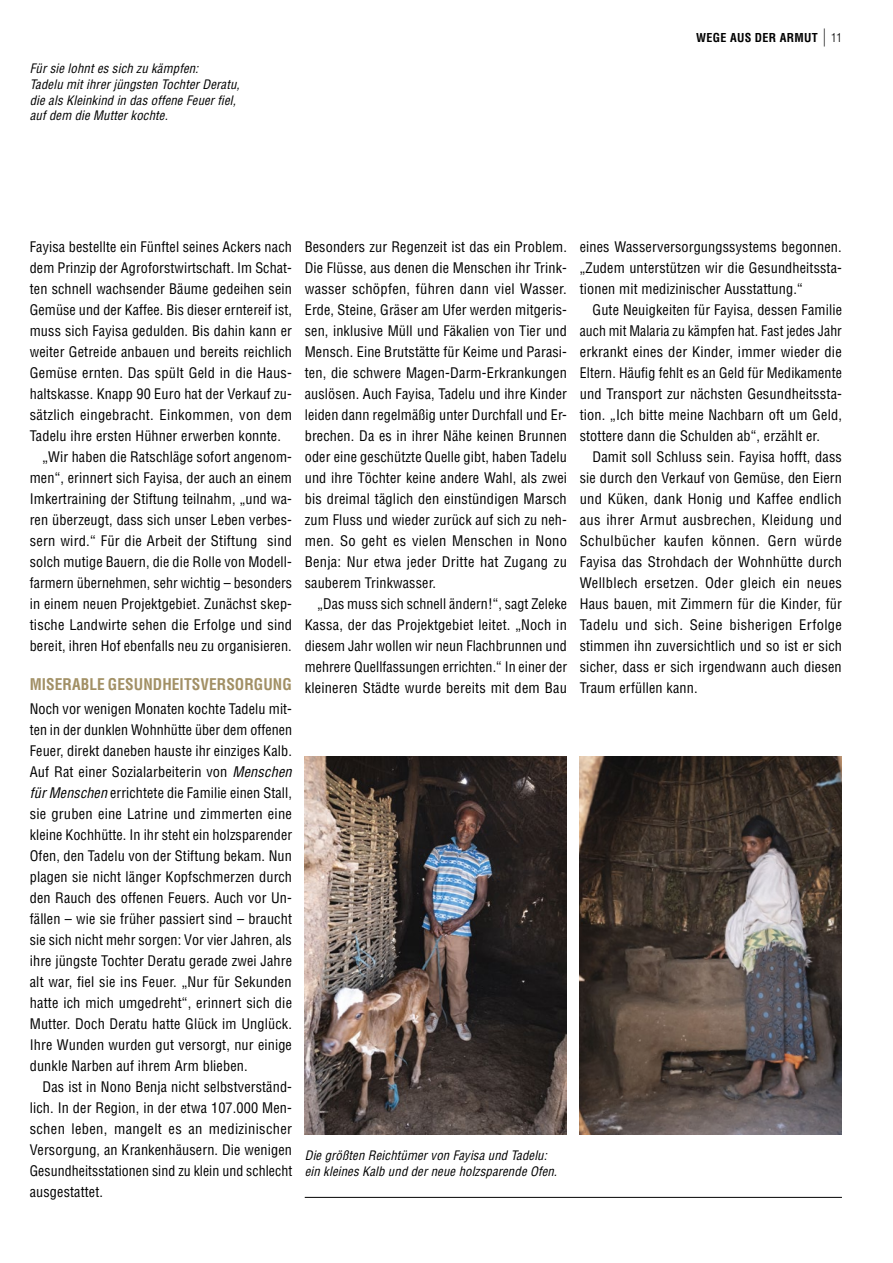
<style>
.page{position:relative;width:893px;height:1263px;background:#fff}
.page>*{position:absolute;margin:0;border:0;box-sizing:border-box;transform-origin:0 0}
.t1{font:700 condensed 15.75px "Helvetica";letter-spacing:.005em;color:#a29065}
.t2{font:condensed 14.25px/21px "Helvetica";letter-spacing:.01em;color:#000;text-align:justify}
.t3{font:italic condensed 12.75px/15.8px "Helvetica";letter-spacing:.01em;color:#000}
.t4{font:700 condensed 12px "Helvetica";letter-spacing:.025em;color:#000}
.s1{font-weight:300;font-size:18px}
.s2{font-weight:300}
.s3{font-style:italic}
</style>
<div class="page">
<img style="left:305px;top:756px;width:262px;height:378px">
<img style="left:580px;top:756px;width:262px;height:378px">
<hr style="left:305px;top:1197px;width:537px;height:1px;background:#000">
<p class="t3" style="left:30px;top:61px;width:211px">Für sie lohnt es sich zu kämpfen:<br>Tadelu mit ihrer jüngsten Tochter Deratu, die als Kleinkind in das offene Feuer fiel, auf dem die Mutter kochte.</p>
<p class="t4" style="left:696px;top:30px;width:147px">WEGE AUS DER ARMUT <span class="s1">|</span> <span class="s2">11</span></p>
<p class="t2" style="left:30px;top:236px;width:264px">Fayisa bestellte ein Fünftel seines Ackers nach</p>
<p class="t2" style="left:30px;top:257px;width:264px">dem Prinzip der Agroforstwirtschaft. Im Schat-</p>
<p class="t2" style="left:30px;top:278px;width:264px">ten schnell wachsender Bäume gedeihen sein</p>
<p class="t2" style="left:30px;top:299px;width:264px">Gemüse und der Kaffee. Bis dieser erntereif ist,</p>
<p class="t2" style="left:30px;top:320px;width:264px">muss sich Fayisa gedulden. Bis dahin kann er</p>
<p class="t2" style="left:30px;top:341px;width:264px">weiter Getreide anbauen und bereits reichlich</p>
<p class="t2" style="left:30px;top:362px;width:264px">Gemüse ernten. Das spült Geld in die Haus-</p>
<p class="t2" style="left:30px;top:383px;width:264px">haltskasse. Knapp 90 Euro hat der Verkauf zu-</p>
<p class="t2" style="left:30px;top:404px;width:264px">sätzlich eingebracht. Einkommen, von dem</p>
<p class="t2" style="left:30px;top:425px;width:253px">Tadelu ihre ersten Hühner erwerben konnte.</p>
<p class="t2" style="left:43px;top:446px;width:251px">„Wir haben die Ratschläge sofort angenom-</p>
<p class="t2" style="left:30px;top:467px;width:264px">men“, erinnert sich Fayisa, der auch an einem</p>
<p class="t2" style="left:30px;top:488px;width:264px">Imkertraining der Stiftung teilnahm, „und wa-</p>
<p class="t2" style="left:30px;top:509px;width:264px">ren überzeugt, dass sich unser Leben verbes-</p>
<p class="t2" style="left:30px;top:530px;width:264px">sern wird.“ Für die Arbeit der Stiftung sind</p>
<p class="t2" style="left:30px;top:551px;width:264px">solch mutige Bauern, die die Rolle von Modell-</p>
<p class="t2" style="left:30px;top:572px;width:264px">farmern übernehmen, sehr wichtig – besonders</p>
<p class="t2" style="left:30px;top:593px;width:264px">in einem neuen Projektgebiet. Zunächst skep-</p>
<p class="t2" style="left:30px;top:614px;width:264px">tische Landwirte sehen die Erfolge und sind</p>
<p class="t2" style="left:30px;top:635px;width:264px">bereit, ihren Hof ebenfalls neu zu organisieren.</p>
<p class="t1" style="left:30px;top:674px;width:264px">MISERABLE GESUNDHEITSVERSORGUNG</p>
<p class="t2" style="left:30px;top:698px;width:264px">Noch vor wenigen Monaten kochte Tadelu mit&shy;ten in der dunklen Wohnhütte über dem offenen Feuer, direkt daneben hauste ihr einziges Kalb.<br>Auf Rat einer Sozialarbeiterin von <span class="s3">Menschen für Menschen</span> errichtete die Familie einen Stall, sie gruben eine Latrine und zimmerten eine kleine Kochhütte. In ihr steht ein holzsparender Ofen, den Tadelu von der Stiftung bekam. Nun plagen sie nicht länger Kopfschmerzen durch den Rauch des offenen Feuers. Auch vor Un&shy;fällen – wie sie früher passiert sind – braucht sie sich nicht mehr sorgen: Vor vier Jahren, als ihre jüngste Tochter Deratu gerade zwei Jahre alt war, fiel sie ins Feuer. „Nur für Sekunden hatte ich mich umgedreht“, erinnert sich die Mutter. Doch Deratu hatte Glück im Unglück.<br>Ihre Wunden wurden gut versorgt, nur einige dunkle Narben auf ihrem Arm blieben.</p>
<p class="t2" style="left:30px;top:1076px;width:264px;text-indent:13px">Das ist in Nono Benja nicht selbstverständ&shy;lich. In der Region, in der etwa 107.000 Men&shy;schen leben, mangelt es an medizinischer Versorgung, an Krankenhäusern. Die wenigen Gesundheitsstationen sind zu klein und schlecht ausgestattet.</p>
<p class="t2" style="left:305px;top:236px;width:264px">Besonders zur Regenzeit ist das ein Problem.<br>Die Flüsse, aus denen die Menschen ihr Trink&shy;wasser schöpfen, führen dann viel Wasser.<br>Erde, Steine, Gräser am Ufer werden mitgeris&shy;sen, inklusive Müll und Fäkalien von Tier und Mensch. Eine Brutstätte für Keime und Parasi&shy;ten, die schwere Magen-Darm-Erkrankungen auslösen. Auch Fayisa, Tadelu und ihre Kinder leiden dann regelmäßig unter Durchfall und Er&shy;brechen. Da es in ihrer Nähe keinen Brunnen oder eine geschützte Quelle gibt, haben Tadelu und ihre Töchter keine andere Wahl, als zwei bis dreimal täglich den einstündigen Marsch zum Fluss und wieder zurück auf sich zu neh&shy;men. So geht es vielen Menschen in Nono Benja: Nur etwa jeder Dritte hat Zugang zu sauberem Trinkwasser.</p>
<p class="t2" style="left:305px;top:593px;width:264px;text-indent:13px">„Das muss sich schnell ändern!“, sagt Zeleke Kassa, der das Projektgebiet leitet. „Noch in diesem Jahr wollen wir neun Flachbrunnen und mehrere Quellfassungen errichten.“ In einer der kleineren Städte wurde bereits mit dem Bau</p>
<p class="t3" style="left:305px;top:1148px;width:254px">Die größten Reichtümer von Fayisa und Tadelu: ein kleines Kalb und der neue holzsparende Ofen.</p>
<p class="t2" style="left:580px;top:236px;width:264px">eines Wasserversorgungssystems begonnen. „Zudem unterstützen wir die Gesundheitssta&shy;tionen mit medizinischer Ausstattung.“</p>
<p class="t2" style="left:580px;top:299px;width:264px;text-indent:13px">Gute Neuigkeiten für Fayisa, dessen Familie auch mit Malaria zu kämpfen hat. Fast jedes Jahr erkrankt eines der Kinder, immer wieder die Eltern. Häufig fehlt es an Geld für Medikamente und Transport zur nächsten Gesundheitssta&shy;tion. „Ich bitte meine Nachbarn oft um Geld, stottere dann die Schulden ab“, erzählt er.</p>
<p class="t2" style="left:580px;top:446px;width:264px;text-indent:13px">Damit soll Schluss sein. Fayisa hofft, dass sie durch den Verkauf von Gemüse, den Eiern und Küken, dank Honig und Kaffee endlich aus ihrer Armut ausbrechen, Kleidung und Schulbücher kaufen können. Gern würde Fayisa das Strohdach der Wohnhütte durch Wellblech ersetzen. Oder gleich ein neues Haus bauen, mit Zimmern für die Kinder, für Tadelu und sich. Seine bisherigen Erfolge stimmen ihn zuversichtlich und so ist er sich sicher, dass er sich irgendwann auch diesen Traum erfüllen kann.</p>
</div>
